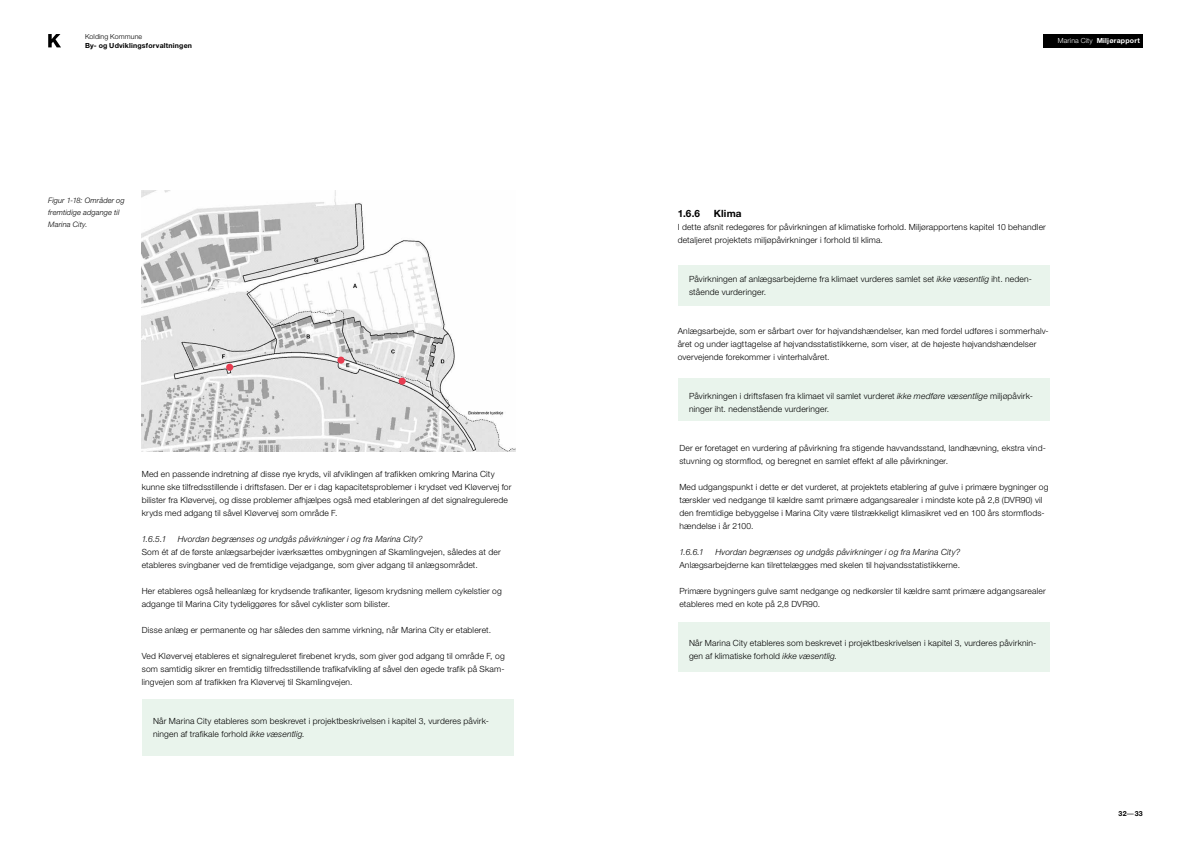
<style>
.page{position:relative;width:1191px;height:842px;background:#fff}
.page>*{position:absolute;margin:0;border:0;box-sizing:border-box;transform-origin:0 0}
.t1{font:700 10px "Helvetica Neue LT Std";letter-spacing:.02em;color:#000}
.t2{font:300 8.5px/13px "Helvetica Neue LT Std";letter-spacing:.02em;color:#000}
.t3{font:italic 300 8.5px "Helvetica Neue LT Std";letter-spacing:.02em;color:#000}
.t4{font:italic 300 7.5px/12px "Helvetica Neue LT Std";letter-spacing:.015em;color:#000}
.t5{font:700 7px "Helvetica Neue LT Std";letter-spacing:.025em;color:#000}
.t6{font:700 7px "Helvetica Neue LT Std";letter-spacing:.025em;color:#fff}
.t7{font:300 7px "Helvetica Neue LT Std";letter-spacing:.02em;color:#000}
.s1{font-style:italic}
.s2{font-weight:300}
.s3{font-weight:400}
</style>
<div class="page">
<svg style="left:48px;top:34px;width:13px;height:13px"></svg>
<div style="left:1043px;top:34px;width:99px;height:14px;background:#000"></div>
<img style="left:142px;top:191px;width:373px;height:261px">
<div style="left:226px;top:364px;width:7px;height:7px;background:#e83c51;border-radius:50%"></div>
<div style="left:337px;top:357px;width:7px;height:7px;background:#e83c51;border-radius:50%"></div>
<div style="left:399px;top:378px;width:7px;height:7px;background:#e83c51;border-radius:50%"></div>
<div style="left:142px;top:699px;width:371px;height:56px;background:#e9f4ec"></div>
<div style="left:678px;top:265px;width:371px;height:41px;background:#e9f4ec"></div>
<div style="left:678px;top:378px;width:371px;height:43px;background:#e9f4ec"></div>
<div style="left:678px;top:622px;width:371px;height:50px;background:#e9f4ec"></div>
<p class="t7" style="left:85px;top:32px;width:59px">Kolding Kommune</p>
<p class="t5" style="left:85px;top:41px;width:108px">By- og Udviklingsforvaltningen</p>
<p class="t4" style="left:48px;top:194px;width:78px">Figur 1-18: Områder og fremtidige adgange til<br>Marina City.</p>
<p class="t2" style="left:142px;top:467px;width:371px">Med en passende indretning af disse nye kryds, vil afviklingen af trafikken omkring Marina City kunne ske tilfredsstillende i driftsfasen. Der er i dag kapacitetsproblemer i krydset ved Kløvervej for bilister fra Kløvervej, og disse problemer afhjælpes også med etableringen af det signalregulerede kryds med adgang til såvel Kløvervej som område F.</p>
<p class="t3" style="left:142px;top:533px;width:26px">1.6.5.1</p>
<p class="t3" style="left:178px;top:533px;width:246px">Hvordan begrænses og undgås påvirkninger i og fra Marina City?</p>
<p class="t2" style="left:142px;top:545px;width:360px">Som ét af de første anlægsarbejder iværksættes ombygningen af Skamlingvejen, således at der etableres svingbaner ved de fremtidige vejadgange, som giver adgang til anlægsområdet.</p>
<p class="t2" style="left:142px;top:584px;width:361px">Her etableres også helleanlæg for krydsende trafikanter, ligesom krydsning mellem cykelstier og adgange til Marina City tydeliggøres for såvel cyklister som bilister.</p>
<p class="t2" style="left:142px;top:623px;width:351px">Disse anlæg er permanente og har således den samme virkning, når Marina City er etableret.</p>
<p class="t2" style="left:142px;top:649px;width:364px;text-align:justify">Ved Kløvervej etableres et signalreguleret firebenet kryds, som giver god adgang til område F, og som samtidig sikrer en fremtidig tilfredsstillende trafikafvikling af såvel den øgede trafik på Skam&shy;lingvejen som af trafikken fra Kløvervej til Skamlingvejen.</p>
<p class="t2" style="left:153px;top:714px;width:337px">Når Marina City etableres som beskrevet i projektbeskrivelsen i kapitel 3, vurderes påvirk&shy;ningen af trafikale forhold <span class="s1">ikke væsentlig.</span></p>
<p class="t6" style="left:1057px;top:36px;width:84px"><span class="s2">Marina City</span> Miljørapport</p>
<p class="t1" style="left:677px;top:207px;width:24px">1.6.6</p>
<p class="t1" style="left:713px;top:207px;width:29px">Klima</p>
<p class="t2" style="left:677px;top:220px;width:370px">I dette afsnit redegøres for påvirkningen af klimatiske forhold. Miljørapportens kapitel 10 behandler detaljeret projektets miljøpåvirkninger i forhold til klima.</p>
<p class="t2" style="left:689px;top:272px;width:344px">Påvirkningen af anlægsarbejderne fra klimaet vurderes samlet set <span class="s1">ikke væsentlig</span> iht. neden&shy;stående vurderinger.</p>
<p class="t2" style="left:677px;top:324px;width:372px">Anlægsarbejde, som er sårbart over for højvandshændelser, kan med fordel udføres i sommerhalv&shy;året og under iagttagelse af højvandsstatistikkerne, som viser, at de højeste højvandshændelser overvejende forekommer i vinterhalvåret.</p>
<p class="t2" style="left:689px;top:389px;width:345px">Påvirkningen i driftsfasen fra klimaet vil samlet vurderet <span class="s1">ikke medføre væsentlige</span> miljøpåvirk&shy;ninger iht. nedenstående vurderinger.</p>
<p class="t2" style="left:679px;top:441px;width:368px">Der er foretaget en vurdering af påvirkning fra stigende havvandsstand, landhævning, ekstra vind&shy;stuvning og stormflod, og beregnet en samlet effekt af alle påvirkninger.</p>
<p class="t2" style="left:679px;top:480px;width:371px">Med udgangspunkt i dette er det vurderet, at projektets etablering af gulve i primære bygninger og tærskler ved nedgange til kældre samt primære adgangsarealer i mindste kote på 2,8 (DVR90) vil den fremtidige bebyggelse i Marina City være tilstrækkeligt klimasikret ved en 100 års stormflods&shy;hændelse i år 2100.</p>
<p class="t3" style="left:679px;top:546px;width:26px">1.6.6.1</p>
<p class="t3" style="left:715px;top:546px;width:246px">Hvordan begrænses og undgås påvirkninger i og fra Marina City?</p>
<p class="t2" style="left:679px;top:558px;width:282px">Anlægsarbejderne kan tilrettelægges med skelen til højvandsstatistikkerne.</p>
<p class="t2" style="left:679px;top:584px;width:368px">Primære bygningers gulve samt nedgange og nedkørsler til kældre samt primære adgangsarealer etableres med en kote på 2,8 DVR90.</p>
<p class="t2" style="left:689px;top:636px;width:349px">Når Marina City etableres som beskrevet i projektbeskrivelsen i kapitel 3, vurderes påvirknin&shy;gen af klimatiske forhold <span class="s1">ikke væsentlig.</span></p>
<p class="t5" style="left:1118px;top:810px;width:26px">32<span class="s3">–</span>33</p>
</div>
